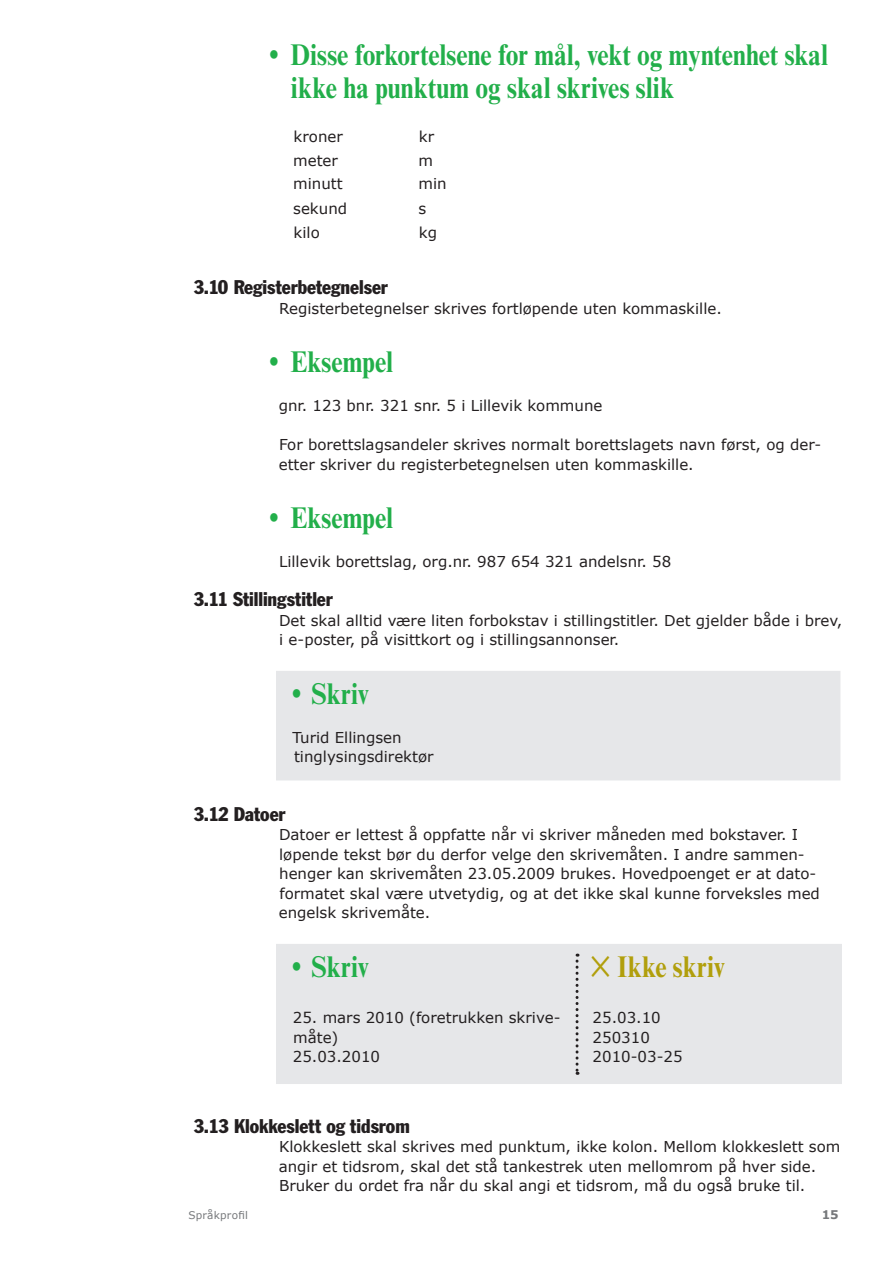
<style>
.page{position:relative;width:893px;height:1263px;background:#fff}
.page>*{position:absolute;margin:0;border:0;box-sizing:border-box;transform-origin:0 0}
.t1{font:700 30px/33px "Times NRMT";color:#22af4a;scale:.85 1}
.t2{font:700 30px "Times NRMT";letter-spacing:.01em;color:#b19f0c;scale:.85 1}
.t3{font:condensed 19.5px "Franklin Gothic";letter-spacing:-.005em;color:#231f20}
.t4{font:15px/19.5px "Verdana";color:#231f20}
.t5{font:700 12px "Verdana";color:#76787b}
.t6{font:10.5px "Verdana";letter-spacing:.02em;color:#76787b}
</style>
<div class="page">
<div style="left:276px;top:671px;width:564px;height:109px;background:#e6e7e9"></div>
<div style="left:276px;top:944px;width:566px;height:140px;background:#e6e7e9"></div>
<svg style="left:576px;top:954px;width:3px;height:121px"></svg>
<h1 class="t1" style="left:291px;top:38px;width:633px;text-indent:-21px">• Disse forkortelsene for mål, vekt og myntenhet skal ikke ha punktum og skal skrives slik</h1>
<p class="t4" style="left:294px;top:127px;width:51px">kroner</p>
<p class="t4" style="left:419px;top:127px;width:17px">kr</p>
<p class="t4" style="left:293px;top:151px;width:46px">meter</p>
<p class="t4" style="left:418px;top:151px;width:16px">m</p>
<p class="t4" style="left:293px;top:174px;width:51px">minutt</p>
<p class="t4" style="left:418px;top:174px;width:30px">min</p>
<p class="t4" style="left:293px;top:199px;width:55px">sekund</p>
<p class="t4" style="left:418px;top:199px;width:9px">s</p>
<p class="t4" style="left:294px;top:223px;width:28px">kilo</p>
<p class="t4" style="left:419px;top:223px;width:20px">kg</p>
<h2 class="t3" style="left:194px;top:275px;width:196px">3.10 Registerbetegnelser</h2>
<p class="t4" style="left:279px;top:299px;width:444px">Registerbetegnelser skrives fortløpende uten kommaskille.</p>
<h1 class="t1" style="left:270px;top:345px;width:147px">• Eksempel</h1>
<p class="t4" style="left:279px;top:396px;width:325px">gnr. 123 bnr. 321 snr. 5 i Lillevik kommune</p>
<p class="t4" style="left:279px;top:435px;width:544px">For borettslagsandeler skrives normalt borettslagets navn først, og der&shy;etter skriver du registerbetegnelsen uten kommaskille.</p>
<h1 class="t1" style="left:270px;top:501px;width:147px">• Eksempel</h1>
<p class="t4" style="left:279px;top:552px;width:394px">Lillevik borettslag, org.nr. 987 654 321 andelsnr. 58</p>
<h2 class="t3" style="left:194px;top:587px;width:141px">3.11 Stillingstitler</h2>
<p class="t4" style="left:279px;top:611px;width:565px">Det skal alltid være liten forbokstav i stillingstitler. Det gjelder både i brev, i e-poster, på visittkort og i stillingsannonser.</p>
<h1 class="t1" style="left:292px;top:677px;width:92px">• Skriv</h1>
<p class="t4" style="left:292px;top:728px;width:143px">Turid Ellingsen tinglysingsdirektør</p>
<h2 class="t3" style="left:194px;top:802px;width:93px">3.12 Datoer</h2>
<p class="t4" style="left:279px;top:825px;width:543px">Datoer er lettest å oppfatte når vi skriver måneden med bokstaver. I løpende tekst bør du derfor velge den skrivemåten. I andre sammen&shy;henger kan skrivemåten 23.05.2009 brukes. Hovedpoenget er at dato&shy;formatet skal være utvetydig, og at det ikke skal kunne forveksles med engelsk skrivemåte.</p>
<h1 class="t1" style="left:292px;top:950px;width:92px">• Skriv</h1>
<h1 class="t2" style="left:591px;top:948px;width:159px">✕ Ikke skriv</h1>
<p class="t4" style="left:293px;top:1008px;width:269px">25. mars 2010 (foretrukken skrive&shy;måte)<br>25.03.2010</p>
<p class="t4" style="left:593px;top:1008px;width:91px">25.03.10<br>250310<br>2010-03-25</p>
<h2 class="t3" style="left:194px;top:1114px;width:218px">3.13 Klokkeslett og tidsrom</h2>
<p class="t4" style="left:279px;top:1137px;width:563px">Klokkeslett skal skrives med punktum, ikke kolon. Mellom klokkeslett som angir et tidsrom, skal det stå tankestrek uten mellomrom på hver side.<br>Bruker du ordet fra når du skal angi et tidsrom, må du også bruke til.</p>
<p class="t6" style="left:189px;top:1209px;width:61px">Språkprofil</p>
<p class="t5" style="left:822px;top:1207px;width:18px">15</p>
</div>
